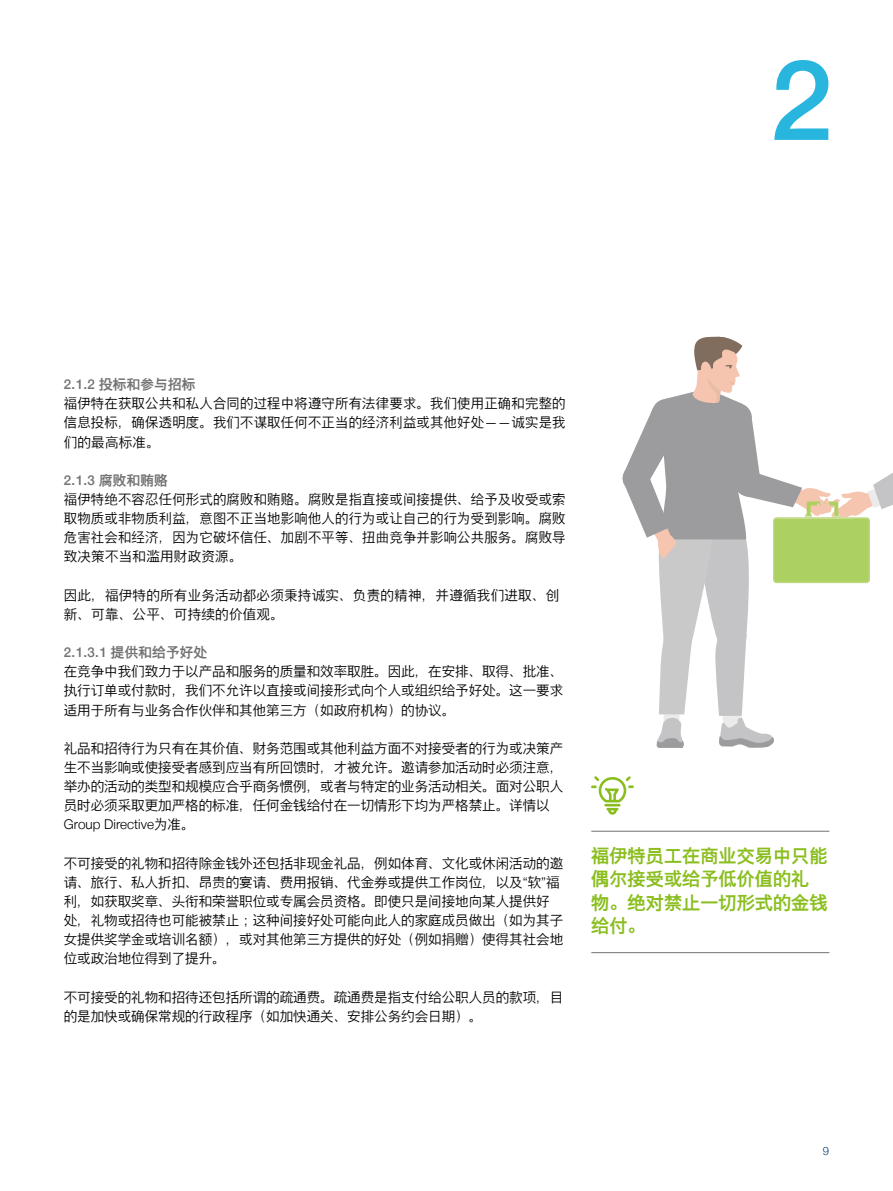
<style>
.page{position:relative;width:893px;height:1191px;background:#fff}
.page>*{position:absolute;margin:0;border:0;box-sizing:border-box;transform-origin:0 0}
.t1{font:500 112.5px "Voith Global";color:#28b5de}
.t2{font:500 18px/23.5px "Voith Global";letter-spacing:.01em;color:#8abe1e}
.t3{font:300 13.5px/19.2px "Voith Global";color:#000;text-align:justify}
.t4{font:300 13.5px/19.2px "Voith Global";letter-spacing:.02em;color:#000}
.t5{font:500 13.5px "Voith Global";letter-spacing:.02em;color:#727275}
.t6{font:300 11.25px "Voith Global";color:#003770}
</style>
<div class="page">
<svg style="left:623px;top:336px;width:270px;height:412px"></svg>
<hr style="left:591px;top:831px;width:238px;height:1px;background:#727275">
<hr style="left:591px;top:952px;width:238px;height:1px;background:#727275">
<svg style="left:591px;top:776px;width:43px;height:38px"></svg>
<hr style="left:781px;top:517px;width:72px;height:2px;background:#cbde9a">
<h1 class="t1" style="left:771px;top:35px;width:64px">2</h1>
<p class="t5" style="left:64px;top:377px;width:133px">2.1.2 投标和参与招标</p>
<p class="t3" style="left:64px;top:394px;width:503px">福伊特在获取公共和私人合同的过程中将遵守所有法律要求。我们使用正确和完整的信息投标，确保透明度。我们不谋取任何不正当的经济利益或其他好处——诚实是我们的最高标准。</p>
<p class="t5" style="left:64px;top:472px;width:105px">2.1.3 腐败和贿赂</p>
<p class="t3" style="left:64px;top:490px;width:503px">福伊特绝不容忍任何形式的腐败和贿赂。腐败是指直接或间接提供、给予及收受或索取物质或非物质利益，意图不正当地影响他人的行为或让自己的行为受到影响。腐败危害社会和经济，因为它破坏信任、加剧不平等、扭曲竞争并影响公共服务。腐败导致决策不当和滥用财政资源。</p>
<p class="t4" style="left:64px;top:585px;width:497px">因此，福伊特的所有业务活动都必须秉持诚实、负责的精神，并遵循我们进取、创新、可靠、公平、可持续的价值观。</p>
<p class="t5" style="left:64px;top:644px;width:145px">2.1.3.1 提供和给予好处</p>
<p class="t3" style="left:64px;top:662px;width:501px">在竞争中我们致力于以产品和服务的质量和效率取胜。因此，在安排、取得、批准、执行订单或付款时，我们不允许以直接或间接形式向个人或组织给予好处。这一要求适用于所有与业务合作伙伴和其他第三方（如政府机构）的协议。</p>
<p class="t3" style="left:64px;top:738px;width:501px;text-align:left">礼品和招待行为只有在其价值、财务范围或其他利益方面不对接受者的行为或决策产生不当影响或使接受者感到应当有所回馈时，才被允许。邀请参加活动时必须注意，举办的活动的类型和规模应合乎商务惯例，或者与特定的业务活动相关。面对公职人员时必须采取更加严格的标准，任何金钱给付在一切情形下均为严格禁止。详情以Group Directive为准。</p>
<p class="t3" style="left:64px;top:853px;width:501px;text-align:left">不可接受的礼物和招待除金钱外还包括非现金礼品，例如体育、文化或休闲活动的邀请、旅行、私人折扣、昂贵的宴请、费用报销、代金券或提供工作岗位，以及“软”福利，如获取奖章、头衔和荣誉职位或专属会员资格。即使只是间接地向某人提供好处，礼物或招待也可能被禁止；这种间接好处可能向此人的家庭成员做出（如为其子女提供奖学金或培训名额），或对其他第三方提供的好处（例如捐赠）使得其社会地位或政治地位得到了提升。</p>
<p class="t3" style="left:64px;top:987px;width:501px">不可接受的礼物和招待还包括所谓的疏通费。疏通费是指支付给公职人员的款项，目的是加快或确保常规的行政程序（如加快通关、安排公务约会日期）。</p>
<h2 class="t2" style="left:591px;top:843px;width:238px">福伊特员工在商业交易中只能偶尔接受或给予低价值的礼物。绝对禁止一切形式的金钱给付。</h2>
<p class="t6" style="left:823px;top:1144px;width:8px">9</p>
</div>
